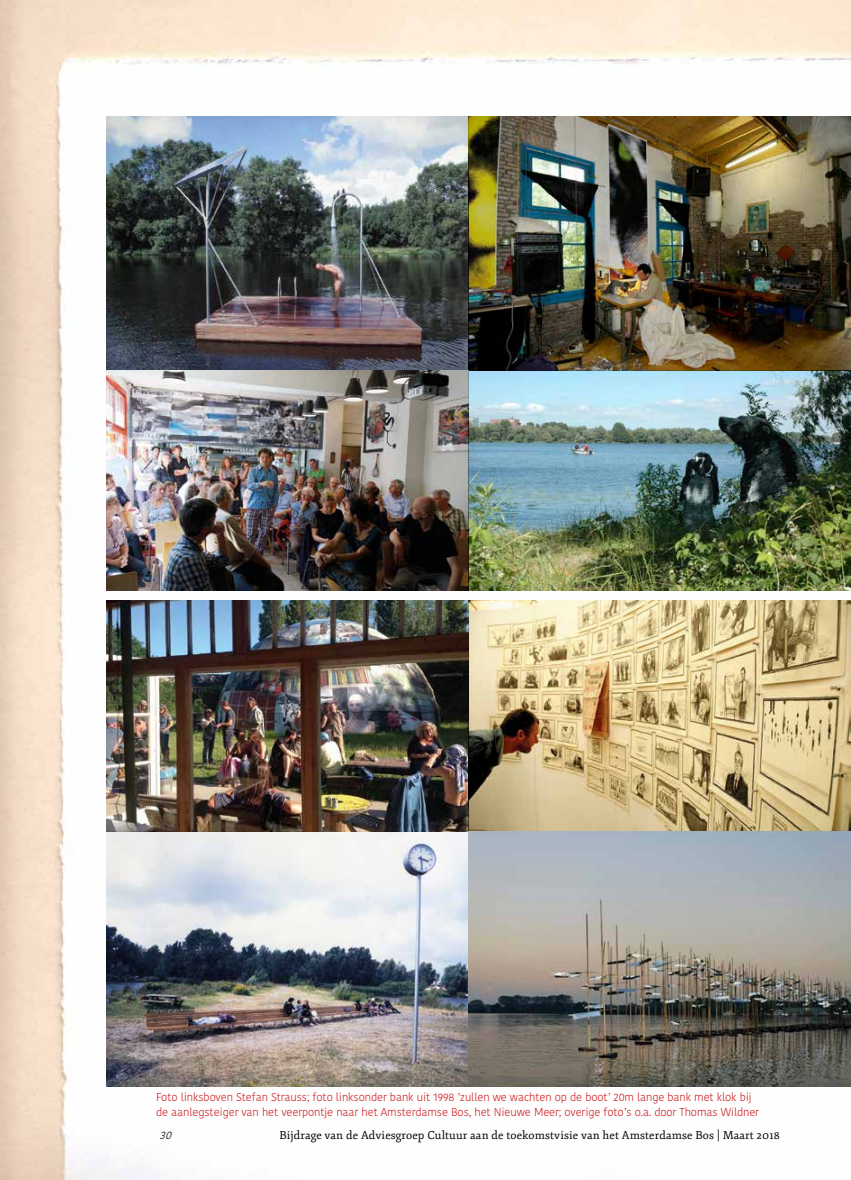
<style>
.page{position:relative;width:851px;height:1180px;background:#fff}
.page>*{position:absolute;margin:0;border:0;box-sizing:border-box;transform-origin:0 0}
.t1{font:300 11.25px/15px "Kohinoor Devanagari";letter-spacing:-.01em;color:#cd171a}
.t2{font:11.25px "Fjord One";letter-spacing:.01em;color:#000}
.t3{font:italic 300 11.25px "Kohinoor Devanagari";color:#000}
</style>
<div class="page">
<img style="left:0;top:0;width:850px;height:1180px">
<img style="left:106px;top:116px;width:744px;height:474px">
<img style="left:106px;top:601px;width:744px;height:485px">
<p class="t1" style="left:156px;top:1090px;width:604px">Foto linksboven Stefan Strauss; foto linksonder bank uit 1998 ’zullen we wachten op de boot’ 20m lange bank met klok bij de aanlegsteiger van het veerpontje naar het Amsterdamse Bos, het Nieuwe Meer; overige foto’s o.a. door Thomas Wildner</p>
<p class="t3" style="left:160px;top:1128px;width:18px">30</p>
<p class="t2" style="left:279px;top:1128px;width:502px">Bijdrage van de Adviesgroep Cultuur aan de toekomstvisie van het Amsterdamse Bos | Maart 2018</p>
</div>
